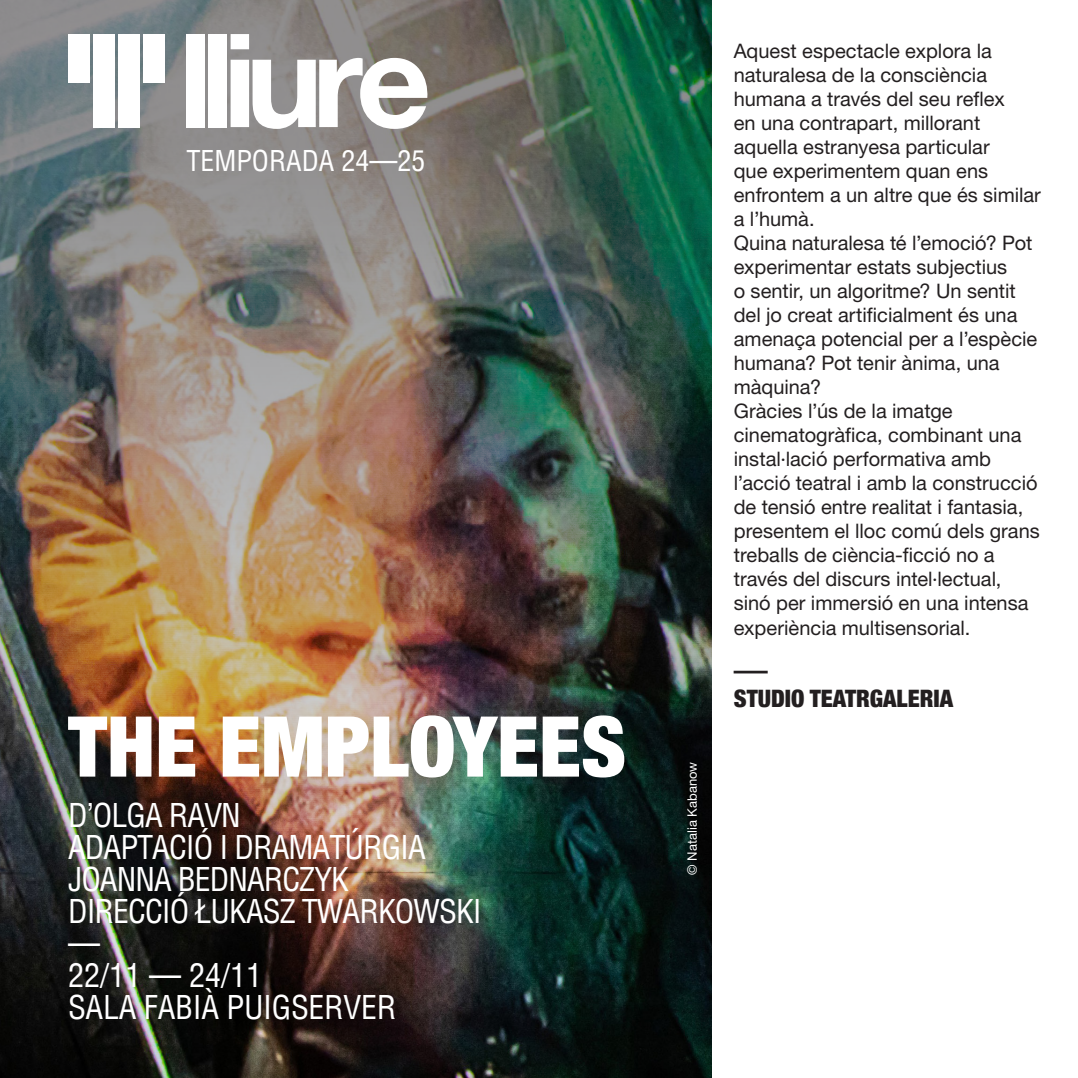
<style>
.page{position:relative;width:1078px;height:1078px;background:#fff}
.page>*{position:absolute;margin:0;border:0;box-sizing:border-box;transform-origin:0 0}
.Título_Obra{font:900 condensed 84px "Helvetica Neue";color:#fff}
.Texto_lectura{font:condensed 34px "Helvetica";color:#231f20}
.Subtítulo_Obra{font:condensed 32px/32px "Helvetica";letter-spacing:-.03em;color:#fff}
.Texto_lectura-2{font:condensed 32px/32px "Helvetica";letter-spacing:-.01em;color:#fff}
.Texto_lectura-3{font:condensed 28px "Helvetica";color:#fff}
.Texto_bloques{font:900 condensed 24px "Helvetica Neue";color:#231f20}
.Texto_lectura-4{font:20px/24px "Helvetica Neue LT Std";color:#231f20}
.Pies_de_foto{font:13px "Helvetica Neue LT Std";color:#fff}
</style>
<div class="page">
<img style="left:0;top:0;width:711px;height:1077px">
<div style="left:208px;top:34px;width:19px;height:93px;background:#fff"></div>
<div style="left:187px;top:34px;width:18px;height:93px;background:#fff"></div>
<svg style="left:230px;top:34px;width:198px;height:95px"></svg>
<div style="left:68px;top:34px;width:22px;height:49px;background:#fff"></div>
<div style="left:93px;top:34px;width:22px;height:93px;background:#fff"></div>
<div style="left:118px;top:34px;width:22px;height:93px;background:#fff"></div>
<div style="left:143px;top:34px;width:22px;height:49px;background:#fff"></div>
<p class="Texto_lectura-3" style="left:186px;top:142px;width:240px">TEMPORADA 24—25</p>
<p class="Título_Obra" style="left:68px;top:677px;width:559px">THE EMPLOYEES</p>
<p class="Subtítulo_Obra" style="left:68px;top:798px;width:174px">D’OLGA RAVN</p>
<p class="Subtítulo_Obra" style="left:68px;top:830px;width:415px">ADAPTACIÓ I DRAMATÚRGIA<br>JOANNA BEDNARCZYK<br>DIRECCIÓ ŁUKASZ TWARKOWSKI</p>
<p class="Subtítulo_Obra" style="left:68px;top:926px;width:33px">—</p>
<p class="Texto_lectura-2" style="left:68px;top:958px;width:329px">22/11 — 24/11<br>SALA FABIÀ PUIGSERVER</p>
<p class="Pies_de_foto" style="left:684px;top:874px;width:114px;rotate:-90deg">© Natalia Kabanow</p>
<p class="Texto_lectura-4" style="left:733px;top:39px;width:308px">Aquest espectacle explora la naturalesa de la consciència humana a través del seu reflex<br>en una contrapart, millorant aquella estranyesa particular<br>que experimentem quan ens enfrontem a un altre que és similar a l’humà.</p>
<p class="Texto_lectura-4" style="left:733px;top:231px;width:305px">Quina naturalesa té l’emoció? Pot experimentar estats subjectius<br>o sentir, un algoritme? Un sentit del jo creat artificialment és una amenaça potencial per a l’espècie humana? Pot tenir ànima, una màquina?</p>
<p class="Texto_lectura-4" style="left:733px;top:399px;width:307px">Gràcies l’ús de la imatge cinematogràfica, combinant una instal·lació performativa amb l’acció teatral i amb la construcció de tensió entre realitat i fantasia, presentem el lloc comú dels grans treballs de ciència-ficció no a través del discurs intel·lectual, sinó per immersió en una intensa experiència multisensorial.</p>
<p class="Texto_lectura" style="left:733px;top:648px;width:35px">—</p>
<p class="Texto_bloques" style="left:733px;top:678px;width:221px">STUDIO TEATRGALERIA</p>
</div>
